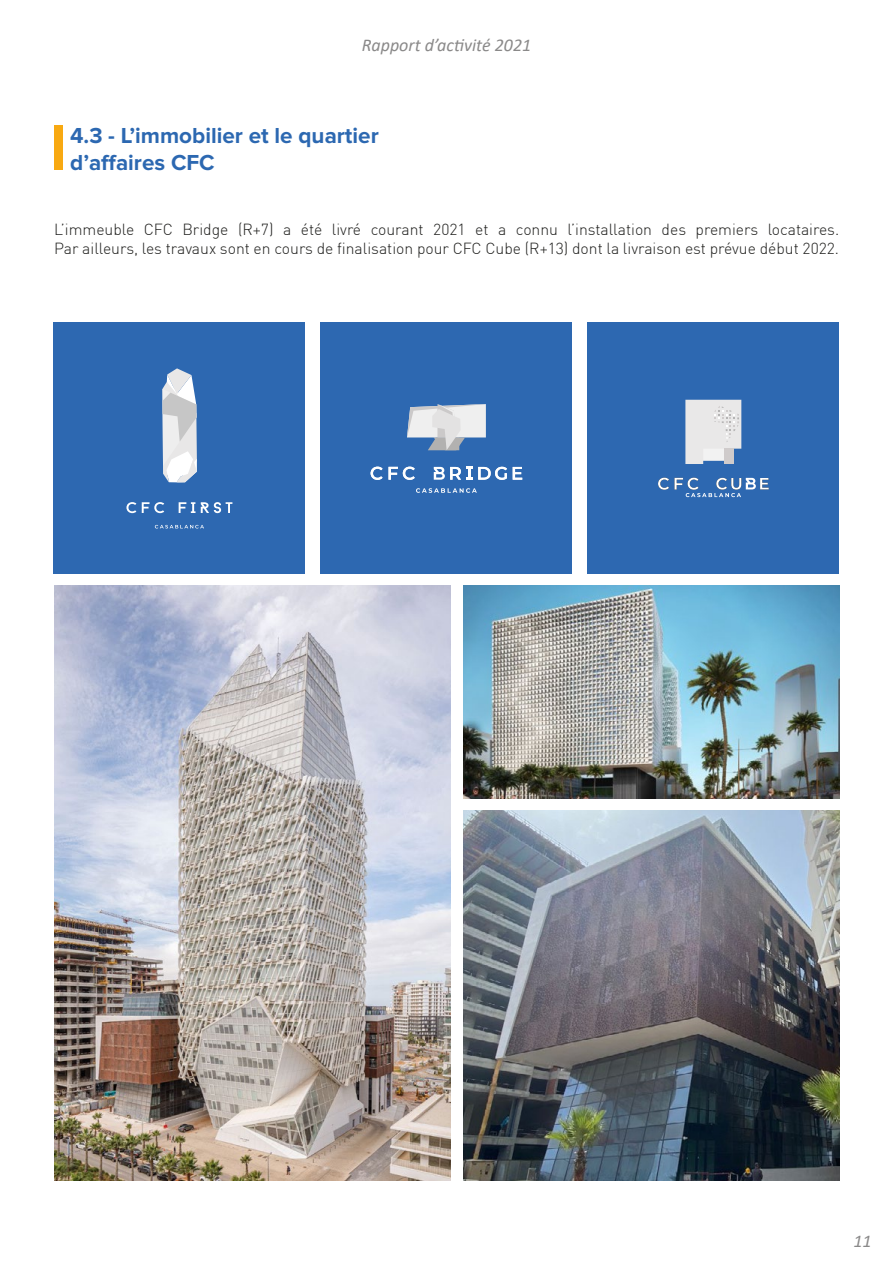
<style>
.page{position:relative;width:893px;height:1263px;background:#fff}
.page>*{position:absolute;margin:0;border:0;box-sizing:border-box;transform-origin:0 0}
.t1{font:700 22.5px/27px "Proxima Nova";color:#2c68b1}
.t2{font:italic 18px "Calibri";color:#8a8989}
.t3{font:300 15.75px/18.9px "DIN";color:#1e1e1c}
</style>
<div class="page">
<img style="left:54px;top:585px;width:397px;height:595px">
<img style="left:463px;top:810px;width:376px;height:370px">
<img style="left:463px;top:585px;width:376px;height:213px">
<div style="left:54px;top:125px;width:9px;height:45px;background:#f8a911"></div>
<div style="left:54px;top:323px;width:251px;height:251px;background:#2d68b1"></div>
<svg style="left:155px;top:525px;width:49px;height:3px"></svg>
<svg style="left:162px;top:368px;width:35px;height:114px;background:#d0d6df"></svg>
<svg style="left:126px;top:502px;width:10px;height:11px"></svg>
<svg style="left:142px;top:502px;width:22px;height:11px"></svg>
<svg style="left:179px;top:502px;width:16px;height:11px"></svg>
<svg style="left:201px;top:502px;width:31px;height:11px"></svg>
<div style="left:321px;top:323px;width:251px;height:251px;background:#2d68b1"></div>
<svg style="left:416px;top:488px;width:61px;height:5px"></svg>
<svg style="left:371px;top:467px;width:44px;height:13px"></svg>
<svg style="left:513px;top:467px;width:9px;height:13px"></svg>
<svg style="left:434px;top:467px;width:73px;height:13px"></svg>
<svg style="left:407px;top:404px;width:79px;height:46px"></svg>
<div style="left:588px;top:323px;width:251px;height:251px;background:#2d68b1"></div>
<svg style="left:658px;top:478px;width:111px;height:19px"></svg>
<svg style="left:685px;top:400px;width:56px;height:64px;background:#dddfe3"></svg>
<p class="t2" style="left:362px;top:33px;width:171px">Rapport d’activité 2021</p>
<h1 class="t1" style="left:70px;top:123px;width:310px">4.3 - L’immobilier et le quartier d’affaires CFC</h1>
<p class="t3" style="left:54px;top:219px;width:787px">L’immeuble CFC Bridge (R+7) a été livré courant 2021 et a connu l’installation des premiers locataires.<br>Par ailleurs, les travaux sont en cours de finalisation pour CFC Cube (R+13) dont la livraison est prévue début 2022.</p>
<p class="t2" style="left:853px;top:1228px;width:20px">11</p>
</div>
